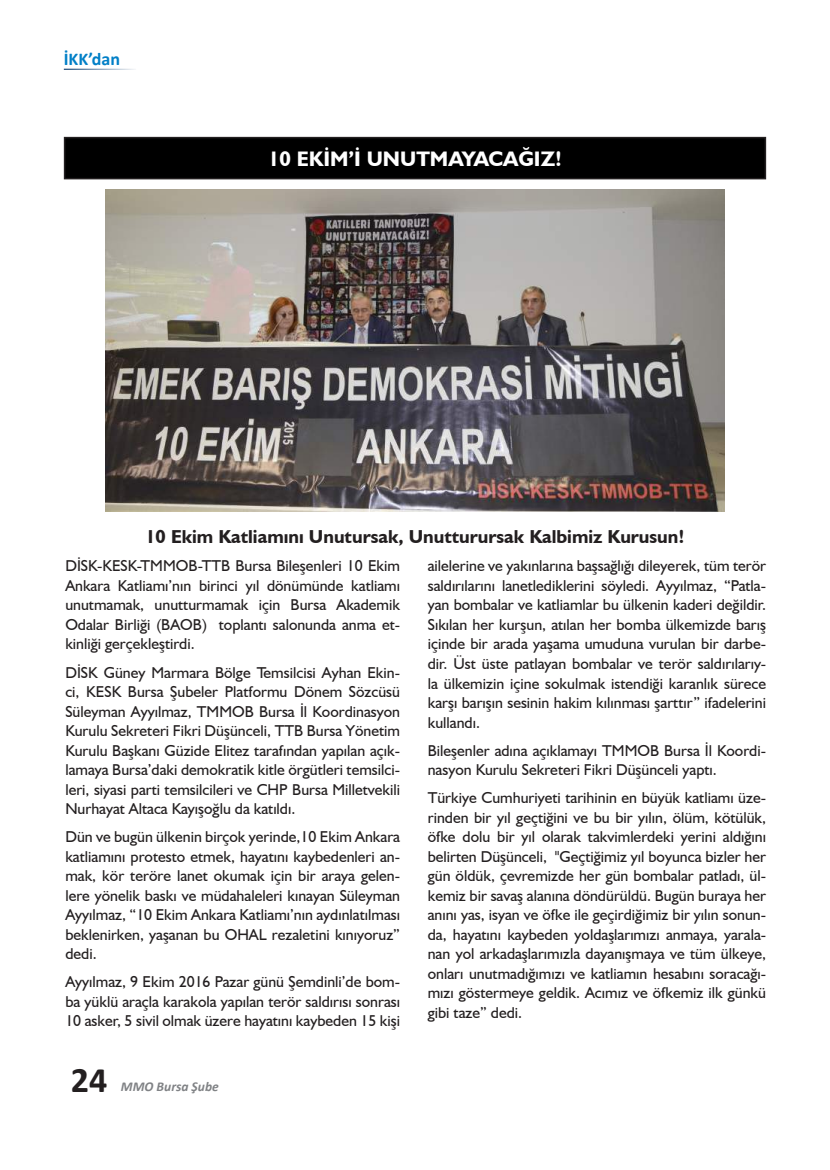
<style>
.page{position:relative;width:830px;height:1170px;background:#fff}
.page>*{position:absolute;margin:0;border:0;box-sizing:border-box;transform-origin:0 0}
.t1{font:700 36px "Calibri";color:#231f20}
.t2{font:700 21px "Humanist 521 BT";color:#fff}
.t3{font:700 18.75px "Humanist 521 BT";color:#231f20}
.t4{font:700 18px "Calibri";color:#007fc7}
.t5{font:15.75px/19.5px "Humanist 521 BT";color:#231f20;text-align:justify}
.t6{font:italic 700 13.5px "Calibri";color:#808285}
</style>
<div class="page">
<hr style="left:64px;top:69px;width:72px;height:1px;background:#036">
<div style="left:65px;top:138px;width:700px;height:41px;background:#000"></div>
<div style="left:64px;top:137px;width:701px;height:42px;border:2px solid #231f20"></div>
<img style="left:105px;top:190px;width:619px;height:321px">
<p class="t4" style="left:64px;top:47px;width:58px">İKK’dan</p>
<h2 class="t2" style="left:268px;top:146px;width:295px">10 EKİM’İ UNUTMAYACAĞIZ!</h2>
<p class="t3" style="left:145px;top:525px;width:540px">10 Ekim Katliamını Unutursak, Unutturursak Kalbimiz Kurusun!</p>
<p class="t5" style="left:65px;top:556px;width:336px">DİSK-KESK-TMMOB-TTB Bursa Bileşenleri 10 Ekim Ankara Katliamı’nın birinci yıl dönümünde katliamı unutmamak, unutturmamak için Bursa Akademik Odalar Birliği (BAOB) toplantı salonunda anma et&shy;kinliği gerçekleştirdi.</p>
<p class="t5" style="left:65px;top:662px;width:336px">DİSK Güney Marmara Bölge Temsilcisi Ayhan Ekin&shy;ci, KESK Bursa Şubeler Platformu Dönem Sözcüsü Süleyman Ayyılmaz, TMMOB Bursa İl Koordinasyon Kurulu Sekreteri Fikri Düşünceli, TTB Bursa Yönetim Kurulu Başkanı Güzide Elitez tarafından yapılan açık&shy;lamaya Bursa’daki demokratik kitle örgütleri temsilci&shy;leri, siyasi parti temsilcileri ve CHP Bursa Milletvekili Nurhayat Altaca Kayışoğlu da katıldı.</p>
<p class="t5" style="left:65px;top:826px;width:336px">Dün ve bugün ülkenin birçok yerinde,10 Ekim Ankara katliamını protesto etmek, hayatını kaybedenleri an&shy;mak, kör teröre lanet okumak için bir araya gelen&shy;lere yönelik baskı ve müdahaleleri kınayan Süleyman Ayyılmaz, “10 Ekim Ankara Katliamı’nın aydınlatılması beklenirken, yaşanan bu OHAL rezaletini kınıyoruz” dedi.</p>
<p class="t5" style="left:65px;top:971px;width:336px">Ayyılmaz, 9 Ekim 2016 Pazar günü Şemdinli’de bom&shy;ba yüklü araçla karakola yapılan terör saldırısı sonrası 10 asker, 5 sivil olmak üzere hayatını kaybeden 15 kişi</p>
<h1 class="t1" style="left:71px;top:1057px;width:38px">24</h1>
<p class="t6" style="left:121px;top:1077px;width:99px">MMO Bursa Şube</p>
<p class="t5" style="left:427px;top:556px;width:340px">ailelerine ve yakınlarına başsağlığı dileyerek, tüm terör saldırılarını lanetlediklerini söyledi. Ayyılmaz, “Patla&shy;yan bombalar ve katliamlar bu ülkenin kaderi değildir.<br>Sıkılan her kurşun, atılan her bomba ülkemizde barış içinde bir arada yaşama umuduna vurulan bir darbe&shy;dir. Üst üste patlayan bombalar ve terör saldırılarıy&shy;la ülkemizin içine sokulmak istendiği karanlık sürece karşı barışın sesinin hakim kılınması şarttır” ifadelerini kullandı.</p>
<p class="t5" style="left:427px;top:740px;width:340px">Bileşenler adına açıklamayı TMMOB Bursa İl Koordi&shy;nasyon Kurulu Sekreteri Fikri Düşünceli yaptı.</p>
<p class="t5" style="left:427px;top:787px;width:340px">Türkiye Cumhuriyeti tarihinin en büyük katliamı üze&shy;rinden bir yıl geçtiğini ve bu bir yılın, ölüm, kötülük, öfke dolu bir yıl olarak takvimlerdeki yerini aldığını belirten Düşünceli, "Geçtiğimiz yıl boyunca bizler her gün öldük, çevremizde her gün bombalar patladı, ül&shy;kemiz bir savaş alanına döndürüldü. Bugün buraya her anını yas, isyan ve öfke ile geçirdiğimiz bir yılın sonun&shy;da, hayatını kaybeden yoldaşlarımızı anmaya, yarala&shy;nan yol arkadaşlarımızla dayanışmaya ve tüm ülkeye, onları unutmadığımızı ve katliamın hesabını soracağı&shy;mızı göstermeye geldik. Acımız ve öfkemiz ilk günkü gibi taze” dedi.</p>
</div>
